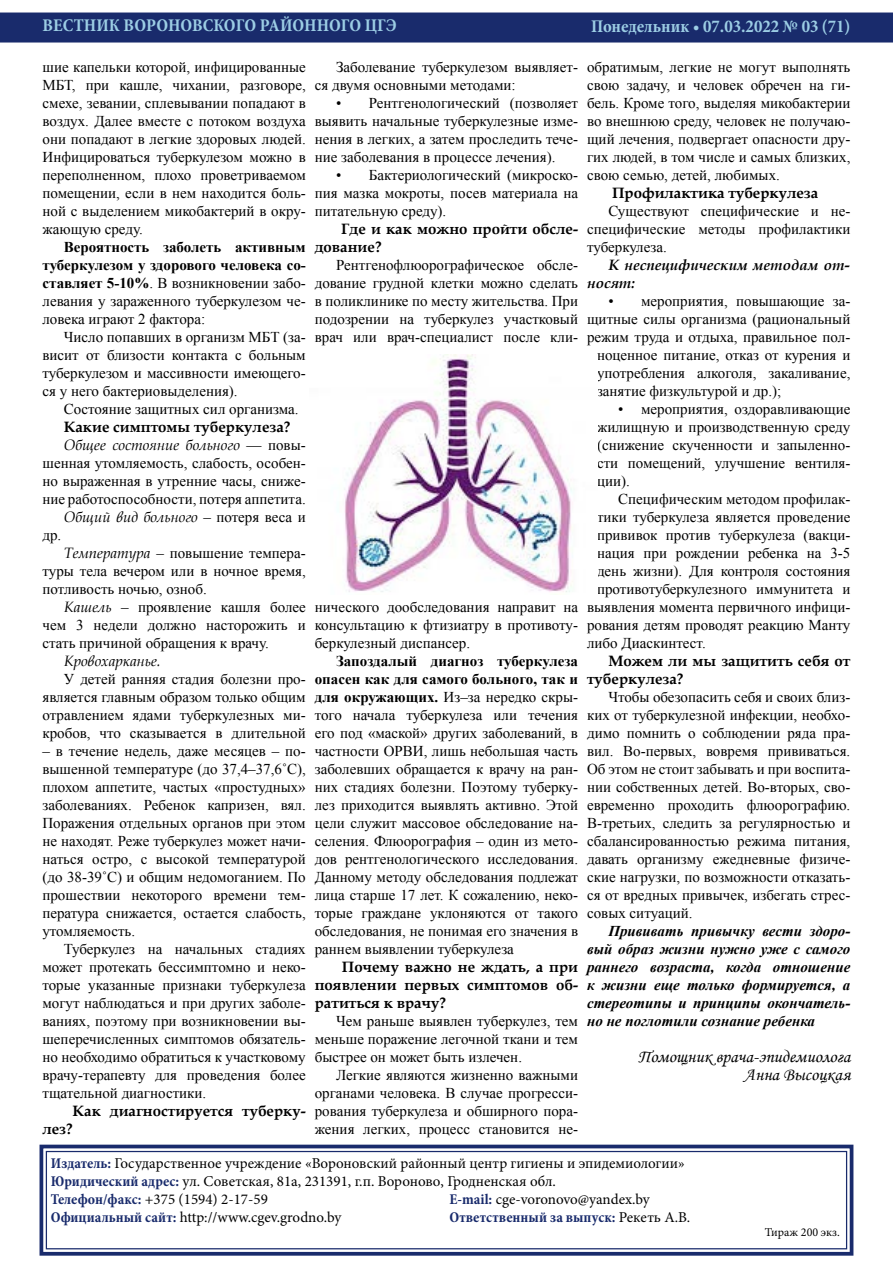
<style>
.page{position:relative;width:893px;height:1263px;background:#fff}
.page>*{position:absolute;margin:0;border:0;box-sizing:border-box;transform-origin:0 0}
.t1{font:700 condensed 18px "Minion Pro";color:#9ccde4}
.t2{font:18px/18px "Monotype Corsiva";color:#000;text-align:right}
.t3{font:15px/18px "Times New Roman";color:#000;text-align:justify}
.t4{font:15px/18px "Minion Pro";color:#000}
.t5{font:700 15px/18px "Book Antiqua";color:#000}
.t6{font:italic 700 15px/18px "Times New Roman";color:#000;text-align:justify}
.t7{font:italic 15px "Book Antiqua";color:#000}
.t8{font:italic 700 15px/18px "Book Antiqua";color:#000}
.t9{font:12px "Minion Pro";color:#000}
.s1{font-weight:700}
.s2{font-weight:400;font-style:italic}
.s3{font-family:"Times New Roman";font-weight:400}
.s4{font-family:"Times New Roman";font-style:normal}
.s5{font-family:"Book Antiqua";font-style:italic}
.s6{font-weight:700;font-stretch:condensed;color:#192b6c}
</style>
<div class="page">
<div style="left:0;top:13px;width:893px;height:30px;background:#192b6c"></div>
<svg style="left:39px;top:1144px;width:815px;height:112px"></svg>
<div style="left:46px;top:1151px;width:801px;height:98px;border:1px solid #192b6c"></div>
<img style="left:344px;top:355px;width:229px;height:237px">
<p class="t1" style="left:43px;top:13px;width:23px">ВЕСТНИК</p>
<p class="t1" style="left:124px;top:13px;width:24px">ВОРОНО</p>
<p class="t1" style="left:192px;top:13px;width:80px">ВСКОГО РАЙОННО</p>
<p class="t1" style="left:341px;top:13px;width:57px">ГО ЦГЭ</p>
<p class="t1" style="left:591px;top:14px;width:261px">Понедельник • 07.03.2022 № 03 (71)</p>
<p class="t3" style="left:43px;top:58px;width:265px">шие капельки которой, инфицированные МБТ, при кашле, чихании, разговоре, смехе, зевании, сплевывании попадают в воздух. Далее вместе с потоком воздуха они попадают в легкие здоровых людей.<br>Инфицироваться туберкулезом можно в переполненном, плохо проветриваемом помещении, если в нем находится боль&shy;ной с выделением микобактерий в окру&shy;жающую среду.</p>
<p class="t3" style="left:43px;top:238px;width:265px;text-indent:21px"><span class="s1">Вероятность заболеть активным туберкулезом у здорового человека со&shy;ставляет 5-10%</span>. В возникновении забо&shy;левания у зараженного туберкулезом че&shy;ловека играют 2 фактора:</p>
<p class="t3" style="left:42px;top:328px;width:265px;text-indent:21px">Число попавших в организм МБТ (за&shy;висит от близости контакта с больным туберкулезом и массивности имеющего&shy;ся у него бактериовыделения).</p>
<p class="t3" style="left:64px;top:400px;width:236px">Состояние защитных сил организма.</p>
<p class="t5" style="left:64px;top:418px;width:244px">Какие симптомы туберкулеза?<br><span class="s2">Общее состояние больного</span> <span class="s3">— повы-</span></p>
<p class="t3" style="left:42px;top:454px;width:265px">шенная утомляемость, слабость, особен&shy;но выраженная в утренние часы, сниже&shy;ние работоспособности, потеря аппетита.</p>
<p class="t7" style="left:64px;top:506px;width:244px">Общий вид больного <span class="s4">– потеря веса и</span></p>
<p class="t3" style="left:42px;top:526px;width:20px">др.</p>
<p class="t3" style="left:42px;top:544px;width:265px;text-indent:21px"><span class="s5">Температура</span> – повышение темпера&shy;туры тела вечером или в ночное время, потливость ночью, озноб.</p>
<p class="t3" style="left:42px;top:598px;width:265px;text-indent:21px"><span class="s5">Кашель</span> – проявление кашля более чем 3 недели должно насторожить и стать причиной обращения к врачу.</p>
<p class="t7" style="left:64px;top:650px;width:98px">Кровохарканье.</p>
<p class="t3" style="left:42px;top:670px;width:265px;text-indent:21px">У детей ранняя стадия болезни про&shy;является главным образом только общим отравлением ядами туберкулезных ми&shy;кробов, что сказывается в длительной</p>
<p class="t3" style="left:42px;top:742px;width:265px">– в течение недель, даже месяцев – по&shy;вышенной температуре (до 37,4–37,6˚С), плохом аппетите, частых «простудных» заболеваниях. Ребенок капризен, вял.<br>Поражения отдельных органов при этом не находят. Реже туберкулез может начи&shy;наться остро, с высокой температурой (до 38-39˚С) и общим недомоганием. По прошествии некоторого времени тем&shy;пература снижается, остается слабость, утомляемость.</p>
<p class="t3" style="left:42px;top:940px;width:265px;text-indent:21px">Туберкулез на начальных стадиях может протекать бессимптомно и неко&shy;торые указанные признаки туберкулеза могут наблюдаться и при других заболе&shy;ваниях, поэтому при возникновении вы&shy;шеперечисленных симптомов обязатель&shy;но необходимо обратиться к участковому врачу-терапевту для проведения более тщательной диагностики.</p>
<p class="t5" style="left:42px;top:1102px;width:265px;text-indent:30px">Как диагностируется туберку&shy;лез?</p>
<p class="t3" style="left:315px;top:58px;width:265px;text-indent:21px">Заболевание туберкулезом выявляет&shy;ся двумя основными методами:</p>
<p class="t3" style="left:315px;top:94px;width:265px;text-indent:21px">• Рентгенологический (позволяет выявить начальные туберкулезные изме&shy;нения в легких, а затем проследить тече&shy;ние заболевания в процессе лечения).</p>
<p class="t3" style="left:315px;top:166px;width:265px;text-indent:21px">• Бактериологический (микроско&shy;пия мазка мокроты, посев материала на питательную среду).</p>
<p class="t5" style="left:315px;top:220px;width:265px;text-indent:26px">Где и как можно пройти обсле&shy;дование?</p>
<p class="t3" style="left:315px;top:256px;width:265px;text-indent:21px">Рентгенофлюорографическое обсле&shy;дование грудной клетки можно сделать в поликлинике по месту жительства. При подозрении на туберкулез участковый врач или врач-специалист после кли-</p>
<p class="t3" style="left:587px;top:58px;width:265px">обратимым, легкие не могут выполнять свою задачу, и человек обречен на ги&shy;бель. Кроме того, выделяя микобактерии во внешнюю среду, человек не получаю&shy;щий лечения, подвергает опасности дру&shy;гих людей, в том числе и самых близких, свою семью, детей, любимых.</p>
<p class="t5" style="left:612px;top:184px;width:208px">Профилактика туберкулеза</p>
<p class="t3" style="left:587px;top:202px;width:265px;text-indent:21px">Существуют специфические и не&shy;специфические методы профилактики туберкулеза.</p>
<p class="t8" style="left:587px;top:256px;width:265px;text-indent:21px">К неспецифическим методам от&shy;носят:</p>
<p class="t3" style="left:608px;top:292px;width:244px">• мероприятия, повышающие за-</p>
<p class="t3" style="left:587px;top:310px;width:265px">щитные силы организма (рациональный</p>
<p class="t3" style="left:587px;top:328px;width:265px">режим труда и отдыха, правильное пол-</p>
<p class="t3" style="left:597px;top:346px;width:255px">ноценное питание, отказ от курения и</p>
<p class="t3" style="left:597px;top:364px;width:255px">употребления алкоголя, закаливание,</p>
<p class="t3" style="left:597px;top:382px;width:186px">занятие физкультурой и др.);</p>
<p class="t3" style="left:597px;top:400px;width:255px;text-indent:21px">• мероприятия, оздоравливающие жилищную и производственную среду (снижение скученности и запыленно&shy;сти помещений, улучшение вентиля&shy;ции).</p>
<p class="t3" style="left:618px;top:490px;width:234px">Специфическим методом профилак-</p>
<p class="t3" style="left:597px;top:508px;width:255px">тики туберкулеза является проведение</p>
<p class="t3" style="left:597px;top:526px;width:255px">прививок против туберкулеза (вакци-</p>
<p class="t3" style="left:597px;top:544px;width:255px">нация при рождении ребенка на 3-5</p>
<p class="t3" style="left:597px;top:562px;width:255px">день жизни). Для контроля состояния</p>
<p class="t3" style="left:597px;top:580px;width:255px">противотуберкулезного иммунитета и</p>
<p class="t3" style="left:587px;top:598px;width:265px">выявления момента первичного инфици-</p>
<p class="t3" style="left:587px;top:616px;width:265px">рования детям проводят реакцию Манту</p>
<p class="t3" style="left:587px;top:634px;width:120px">либо Диаскинтест.</p>
<p class="t5" style="left:587px;top:652px;width:265px;text-indent:21px">Можем ли мы защитить себя от туберкулеза?</p>
<p class="t3" style="left:587px;top:688px;width:265px;text-indent:21px">Чтобы обезопасить себя и своих близ&shy;ких от туберкулезной инфекции, необхо&shy;димо помнить о соблюдении ряда пра&shy;вил. Во-первых, вовремя прививаться.<br>Об этом не стоит забывать и при воспита&shy;нии собственных детей. Во-вторых, сво&shy;евременно проходить флюорографию.<br>В-третьих, следить за регулярностью и сбалансированностью режима питания, давать организму ежедневные физиче&shy;ские нагрузки, по возможности отказать&shy;ся от вредных привычек, избегать стрес&shy;совых ситуаций.</p>
<p class="t6" style="left:587px;top:922px;width:265px;text-indent:21px">Прививать привычку вести здоро&shy;вый образ жизни нужно уже с самого раннего возраста, когда отношение к жизни еще только формируется, а стереотипы и принципы окончатель&shy;но не поглотили сознание ребенка</p>
<p class="t2" style="left:638px;top:1048px;width:214px">Помощник врача-эпидемиолога<br>Анна Высоцкая</p>
<p class="t3" style="left:315px;top:598px;width:265px">нического дообследования направит на консультацию к фтизиатру в противоту&shy;беркулезный диспансер.</p>
<p class="t3" style="left:315px;top:652px;width:265px;text-indent:21px"><span class="s1">Запоздалый диагноз туберкулеза опасен как для самого больного, так и для окружающих.</span> Из–за нередко скры&shy;того начала туберкулеза или течения его под «маской» других заболеваний, в частности ОРВИ, лишь небольшая часть заболевших обращается к врачу на ран&shy;них стадиях болезни. Поэтому туберку&shy;лез приходится выявлять активно. Этой цели служит массовое обследование на&shy;селения. Флюорография – один из мето&shy;дов рентгенологического исследования.<br>Данному методу обследования подлежат лица старше 17 лет. К сожалению, неко&shy;торые граждане уклоняются от такого обследования, не понимая его значения в раннем выявлении туберкулеза</p>
<p class="t5" style="left:315px;top:958px;width:265px;text-align:justify;text-indent:27px">Почему важно не ждать, а при появлении первых симптомов об&shy;ратиться к врачу?</p>
<p class="t3" style="left:315px;top:1012px;width:265px;text-indent:21px">Чем раньше выявлен туберкулез, тем меньше поражение легочной ткани и тем быстрее он может быть излечен.</p>
<p class="t3" style="left:315px;top:1066px;width:265px;text-indent:21px">Легкие являются жизненно важными органами человека. В случае прогресси&shy;рования туберкулеза и обширного пора&shy;жения легких, процесс становится не-</p>
<p class="t4" style="left:51px;top:1154px;width:635px"><span class="s6">Издатель:</span> Государственное учреждение «Вороновский районный центр гигиены и эпидемиологии» <span class="s6">Юридический адрес:</span> ул. Советская, 81а, 231391, г.п. Вороново, Гродненская обл.<br><span class="s6">Телефон/факс:</span> +375 (1594) 2-17-59<br><span class="s6">Официальный сайт:</span> http://www.cgev.grodno.by</p>
<p class="t4" style="left:450px;top:1190px;width:242px"><span class="s6">E-mail:</span> cge-voronovo@уаndex.by<br><span class="s6">Ответственный за выпуск:</span> Рекеть А.В.</p>
<p class="t9" style="left:765px;top:1224px;width:76px">Тираж 200 экз.</p>
</div>
